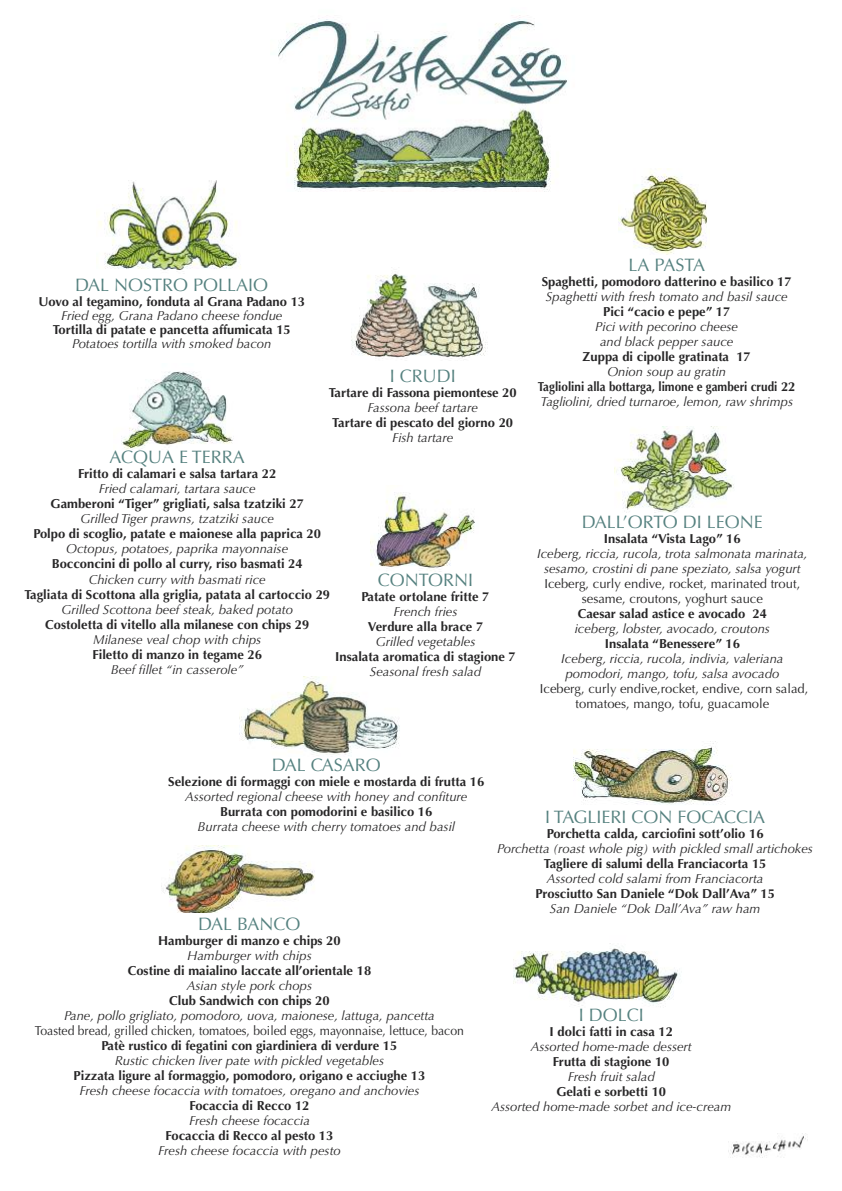
<style>
.page{position:relative;width:842px;height:1191px;background:#fff}
.page>*{position:absolute;margin:0;border:0;box-sizing:border-box;transform-origin:0 0}
.t1{font:18px "Optima";color:#55817f}
.t2{font:italic 13px/15px "Optima";color:#272627;text-align:center}
.t3{font:700 13px "Optima";color:#272627}
.t4{font:13px/15px "Optima";color:#272627;text-align:center}
.t5{font:13px "Optima";color:#272627;scale:.94 1}
.t6{font:700 13px "Optima";color:#272627;scale:.9 1}
</style>
<div class="page">
<img style="left:278px;top:15px;width:289px;height:176px">
<img style="left:99px;top:180px;width:142px;height:90px">
<img style="left:352px;top:273px;width:136px;height:87px">
<img style="left:618px;top:169px;width:90px;height:86px">
<img style="left:121px;top:371px;width:112px;height:78px">
<img style="left:371px;top:492px;width:104px;height:79px">
<img style="left:615px;top:427px;width:119px;height:86px">
<img style="left:240px;top:676px;width:160px;height:79px">
<img style="left:573px;top:741px;width:159px;height:64px">
<img style="left:161px;top:845px;width:154px;height:68px">
<img style="left:514px;top:943px;width:166px;height:63px">
<img style="left:730px;top:1133px;width:76px;height:25px">
<h1 class="t1" style="left:75px;top:274px;width:195px">DAL NOSTRO POLLAIO</h1>
<p class="t3" style="left:38px;top:293px;width:268px">Uovo al tegamino, fonduta al Grana Padano 13</p>
<p class="t2" style="left:61px;top:308px;width:223px">Fried egg, Grana Padano cheese fondue</p>
<p class="t3" style="left:53px;top:321px;width:240px">Tortilla di patate e pancetta affumicata 15</p>
<p class="t2" style="left:72px;top:336px;width:201px">Potatoes tortilla with smoked bacon</p>
<h1 class="t1" style="left:390px;top:365px;width:68px">I CRUDI</h1>
<p class="t3" style="left:329px;top:384px;width:189px">Tartare di Fassona piemontese 20</p>
<p class="t2" style="left:367px;top:400px;width:112px">Fassona beef tartare</p>
<p class="t3" style="left:332px;top:414px;width:182px">Tartare di pescato del giorno 20</p>
<p class="t2" style="left:392px;top:430px;width:63px">Fish tartare</p>
<h1 class="t1" style="left:110px;top:447px;width:137px">ACQUA E TERRA</h1>
<p class="t3" style="left:78px;top:466px;width:200px">Fritto di calamari e salsa tartara 22</p>
<p class="t2" style="left:99px;top:481px;width:158px">Fried calamari, tartara sauce</p>
<p class="t3" style="left:51px;top:496px;width:255px">Gamberoni “Tiger” grigliati, salsa tzatziki 27</p>
<p class="t2" style="left:80px;top:511px;width:195px">Grilled Tiger prawns, tzatziki sauce</p>
<p class="t3" style="left:33px;top:526px;width:289px">Polpo di scoglio, patate e maionese alla paprica 20</p>
<p class="t2" style="left:66px;top:541px;width:223px">Octopus, potatoes, paprika mayonnaise</p>
<p class="t3" style="left:52px;top:556px;width:252px">Bocconcini di pollo al curry, riso basmati 24</p>
<p class="t2" style="left:89px;top:571px;width:178px">Chicken curry with basmati rice</p>
<p class="t3" style="left:24px;top:586px;width:307px">Tagliata di Scottona alla griglia, patata al cartoccio 29</p>
<p class="t2" style="left:62px;top:601px;width:233px">Grilled Scottona beef steak, baked potato</p>
<p class="t3" style="left:45px;top:616px;width:266px">Costoletta di vitello alla milanese con chips 29</p>
<p class="t2" style="left:93px;top:631px;width:170px">Milanese veal chop with chips</p>
<p class="t3" style="left:92px;top:646px;width:171px">Filetto di manzo in tegame 26</p>
<p class="t2" style="left:111px;top:661px;width:134px">Beef fillet “in casserole”</p>
<h1 class="t1" style="left:378px;top:569px;width:97px">CONTORNI</h1>
<p class="t3" style="left:362px;top:589px;width:129px">Patate ortolane fritte 7</p>
<p class="t2" style="left:394px;top:604px;width:65px">French fries</p>
<p class="t3" style="left:368px;top:619px;width:117px">Verdure alla brace 7</p>
<p class="t2" style="left:376px;top:634px;width:101px">Grilled vegetables</p>
<p class="t3" style="left:335px;top:649px;width:182px">Insalata aromatica di stagione 7</p>
<p class="t2" style="left:370px;top:664px;width:113px">Seasonal fresh salad</p>
<h1 class="t1" style="left:628px;top:255px;width:78px">LA PASTA</h1>
<p class="t3" style="left:542px;top:274px;width:251px">Spaghetti, pomodoro datterino e basilico 17</p>
<p class="t2" style="left:546px;top:289px;width:243px">Spaghetti with fresh tomato and basil sauce</p>
<p class="t3" style="left:603px;top:304px;width:129px">Pici “cacio e pepe” 17</p>
<p class="t2" style="left:595px;top:319px;width:144px">Pici with pecorino cheese and black pepper sauce</p>
<p class="t3" style="left:583px;top:349px;width:170px">Zuppa di cipolle gratinata 17</p>
<p class="t2" style="left:607px;top:364px;width:120px">Onion soup au gratin</p>
<p class="t6" style="left:538px;top:379px;width:288px">Tagliolini alla bottarga, limone e gamberi crudi 22</p>
<p class="t2" style="left:540px;top:394px;width:254px">Tagliolini, dried turnaroe, lemon, raw shrimps</p>
<h1 class="t1" style="left:582px;top:511px;width:183px">DALL’ORTO DI LEONE</h1>
<p class="t3" style="left:604px;top:531px;width:138px">Insalata “Vista Lago” 16</p>
<p class="t2" style="left:537px;top:546px;width:272px">Iceberg, riccia, rucola, trota salmonata marinata, sesamo, crostini di pane speziato, salsa yogurt</p>
<p class="t4" style="left:544px;top:576px;width:257px">Iceberg, curly endive, rocket, marinated trout, sesame, croutons, yoghurt sauce</p>
<p class="t3" style="left:578px;top:606px;width:191px">Caesar salad astice e avocado 24</p>
<p class="t2" style="left:575px;top:621px;width:197px">iceberg, lobster, avocado, croutons</p>
<p class="t3" style="left:605px;top:636px;width:137px">Insalata “Benessere” 16</p>
<p class="t2" style="left:561px;top:651px;width:224px">Iceberg, riccia, rucola, indivia, valeriana pomodori, mango, tofu, salsa avocado</p>
<p class="t4" style="left:540px;top:681px;width:270px">Iceberg, curly endive,rocket, endive, corn salad, tomatoes, mango, tofu, guacamole</p>
<h1 class="t1" style="left:272px;top:754px;width:111px">DAL CASARO</h1>
<p class="t3" style="left:168px;top:774px;width:317px">Selezione di formaggi con miele e mostarda di frutta 16</p>
<p class="t2" style="left:185px;top:789px;width:284px">Assorted regional cheese with honey and confiture</p>
<p class="t3" style="left:220px;top:804px;width:214px">Burrata con pomodorini e basilico 16</p>
<p class="t2" style="left:198px;top:819px;width:259px">Burrata cheese with cherry tomatoes and basil</p>
<h1 class="t1" style="left:545px;top:806px;width:222px">I TAGLIERI CON FOCACCIA</h1>
<p class="t3" style="left:547px;top:826px;width:218px">Porchetta calda, carciofini sott’olio 16</p>
<p class="t2" style="left:497px;top:841px;width:317px">Porchetta (roast whole pig) with pickled small artichokes</p>
<p class="t3" style="left:544px;top:856px;width:224px">Tagliere di salumi della Franciacorta 15</p>
<p class="t2" style="left:547px;top:871px;width:218px">Assorted cold salami from Franciacorta</p>
<p class="t3" style="left:535px;top:886px;width:241px">Prosciutto San Daniele “Dok Dall’Ava” 15</p>
<p class="t2" style="left:550px;top:901px;width:212px">San Daniele “Dok Dall’Ava” raw ham</p>
<h1 class="t1" style="left:198px;top:914px;width:104px">DAL BANCO</h1>
<p class="t3" style="left:158px;top:933px;width:184px">Hamburger di manzo e chips 20</p>
<p class="t2" style="left:187px;top:948px;width:126px">Hamburger with chips</p>
<p class="t3" style="left:128px;top:963px;width:245px">Costine di maialino laccate all’orientale 18</p>
<p class="t2" style="left:187px;top:978px;width:127px">Asian style pork chops</p>
<p class="t3" style="left:169px;top:993px;width:162px">Club Sandwich con chips 20</p>
<p class="t2" style="left:64px;top:1008px;width:372px">Pane, pollo grigliato, pomodoro, uova, maionese, lattuga, pancetta</p>
<p class="t5" style="left:35px;top:1023px;width:458px">Toasted bread, grilled chicken, tomatoes, boiled eggs, mayonnaise, lettuce, bacon</p>
<p class="t3" style="left:101px;top:1038px;width:297px">Patè rustico di fegatini con giardiniera di verdure 15</p>
<p class="t2" style="left:115px;top:1053px;width:271px">Rustic chicken liver pate with pickled vegetables</p>
<p class="t3" style="left:74px;top:1068px;width:353px">Pizzata ligure al formaggio, pomodoro, origano e acciughe 13</p>
<p class="t2" style="left:79px;top:1083px;width:342px">Fresh cheese focaccia with tomatoes, oregano and anchovies</p>
<p class="t3" style="left:189px;top:1098px;width:122px">Focaccia di Recco 12</p>
<p class="t2" style="left:189px;top:1113px;width:122px">Fresh cheese focaccia</p>
<p class="t3" style="left:166px;top:1128px;width:169px">Focaccia di Recco al pesto 13</p>
<p class="t2" style="left:158px;top:1143px;width:184px">Fresh cheese focaccia with pesto</p>
<h1 class="t1" style="left:579px;top:1004px;width:67px">I DOLCI</h1>
<p class="t3" style="left:550px;top:1024px;width:125px">I dolci fatti in casa 12</p>
<p class="t2" style="left:531px;top:1039px;width:163px">Assorted home-made dessert</p>
<p class="t3" style="left:553px;top:1054px;width:118px">Frutta di stagione 10</p>
<p class="t2" style="left:568px;top:1069px;width:89px">Fresh fruit salad</p>
<p class="t3" style="left:556px;top:1084px;width:111px">Gelati e sorbetti 10</p>
<p class="t2" style="left:491px;top:1099px;width:241px">Assorted home-made sorbet and ice-cream</p>
</div>
